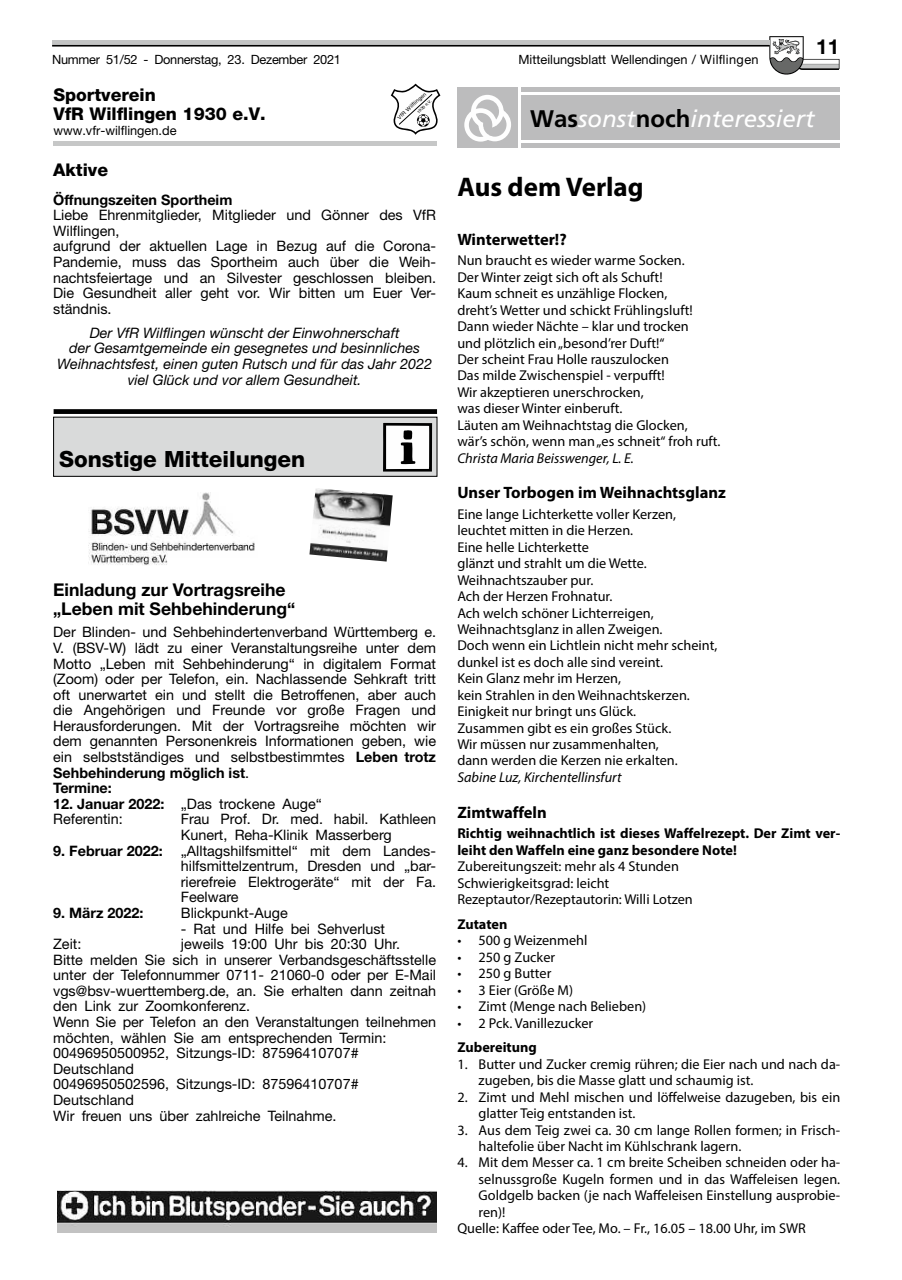
<style>
.page{position:relative;width:902px;height:1280px;background:#fff}
.page>*{position:absolute;margin:0;border:0;box-sizing:border-box;transform-origin:0 0}
.t1{font:700 27px "Myriad Pro";color:#000}
.t2{font:italic 24px "Frutiger";color:#fff}
.t3{font:800 22.35px "Helvetica Neue";color:#000}
.t4{font:700 20.7px "Helvetica Neue";color:#000}
.t5{font:700 17.55px/19.6px "Helvetica Neue";color:#000}
.t6{font:800 17.55px/19.2px "Helvetica Neue";color:#000}
.t7{font:700 16.5px "Myriad Pro";color:#000}
.t8{font:14.4px/15.6px "Helvetica Neue";color:#000}
.t9{font:italic 14.4px/15.6px "Helvetica Neue";color:#000;text-align:center}
.t10{font:700 14.4px "Helvetica Neue";color:#000}
.t11{font:14.25px/16.5px "Myriad Pro";color:#000}
.t12{font:700 14.25px/16.5px "Myriad Pro";color:#000}
.t13{font:italic 14.25px "Myriad Pro";color:#000}
.t14{font:12.75px "Helvetica Neue";color:#000}
.t15{font:12.75px "Helvetica Neue";letter-spacing:-.02em;color:#000}
.t16{font:5.25px "Helvetica";color:#000;scale:1.06 1}
.t17{font:4.05px "Helvetica";color:#000;scale:1.06 1}
.s1{font-weight:700;font-style:normal;color:#000}
.s2{font-weight:700}
</style>
<div class="page">
<svg style="left:769px;top:36px;width:70px;height:39px"></svg>
<hr style="left:52px;top:41px;width:717px;height:4px;background:#c3c4c4">
<hr style="left:52px;top:45px;width:717px;height:2px;background:#000">
<svg style="left:391px;top:84px;width:49px;height:51px"></svg>
<div style="left:53px;top:141px;width:384px;height:5px;background:#c6c7c7"></div>
<div style="left:54px;top:409px;width:383px;height:5px;background:#000"></div>
<div style="left:54px;top:417px;width:383px;height:59px;background:#d9dada"></div>
<div style="left:53px;top:417px;width:384px;height:60px;border:1px solid #000"></div>
<svg style="left:383px;top:423px;width:49px;height:49px;background:#a9a9a9"></svg>
<img style="left:88px;top:492px;width:167px;height:73px">
<img style="left:309px;top:488px;width:83px;height:74px">
<div style="left:521px;top:96px;width:319px;height:44px;background:#bcbcbd"></div>
<hr style="left:521px;top:144px;width:319px;height:4px;background:#bcbcbd">
<hr style="left:521px;top:88px;width:319px;height:4px;background:#bcbcbd">
<div style="left:457px;top:88px;width:60px;height:60px;background:#bcbcbd"></div>
<svg style="left:464px;top:95px;width:47px;height:47px"></svg>
<img style="left:58px;top:1191px;width:378px;height:41px">
<h3 class="t4" style="left:816px;top:34px;width:25px">11</h3>
<p class="t15" style="left:52px;top:52px;width:290px">Nummer 51/52 - Donnerstag, 23. Dezember 2021</p>
<p class="t14" style="left:518px;top:52px;width:242px">Mitteilungsblatt Wellendingen / Wilflingen</p>
<p class="t6" style="left:53px;top:85px;width:214px">Sportverein<br>VfR Wilflingen 1930 e.V.</p>
<p class="t14" style="left:53px;top:123px;width:125px">www.vfr-wilflingen.de</p>
<p class="t16" style="left:396px;top:116px;width:36px;rotate:-42deg">VfR Wilflingen</p>
<p class="t17" style="left:416px;top:111px;width:19px;rotate:-42deg">1930 e.V.</p>
<h2 class="t2" style="left:530px;top:105px;width:286px"><span class="s1">Was</span>sonst<span class="s1">noch</span>interessiert</h2>
<p class="t6" style="left:53px;top:160px;width:56px">aktive</p>
<p class="t10" style="left:53px;top:191px;width:181px">Öffnungszeiten Sportheim</p>
<p class="t8" style="left:53px;top:207px;width:384px">Liebe Ehrenmitglieder, Mitglieder und Gönner des VfR Wilflingen,<br>aufgrund der aktuellen Lage in Bezug auf die Corona-Pandemie, muss das Sportheim auch über die Weih&shy;nachtsfeiertage und an Silvester geschlossen bleiben.<br>Die Gesundheit aller geht vor. Wir bitten um Euer Ver&shy;ständnis.</p>
<p class="t9" style="left:57px;top:325px;width:376px">Der VfR Wilflingen wünscht der Einwohnerschaft<br>der Gesamtgemeinde ein gesegnetes und besinnliches Weihnachtsfest, einen guten Rutsch und für das Jahr 2022 viel Glück und vor allem Gesundheit.</p>
<h3 class="t3" style="left:59px;top:445px;width:248px">Sonstige Mitteilungen</h3>
<p class="t5" style="left:53px;top:579px;width:244px">Einladung zur Vortragsreihe „Leben mit Sehbehinderung“</p>
<p class="t8" style="left:53px;top:624px;width:384px">Der Blinden- und Sehbehindertenverband Württemberg e.<br>V. (BSV-W) lädt zu einer Veranstaltungsreihe unter dem Motto „Leben mit Sehbehinderung“ in digitalem Format (Zoom) oder per Telefon, ein. Nachlassende Sehkraft tritt oft unerwartet ein und stellt die Betroffenen, aber auch die Angehörigen und Freunde vor große Fragen und Herausforderungen. Mit der Vortragsreihe möchten wir dem genannten Personenkreis Informationen geben, wie ein selbstständiges und selbstbestimmtes <span class="s2">Leben trotz Sehbehinderung möglich ist</span>.<br><span class="s2">Termine:</span></p>
<p class="t8" style="left:53px;top:796px;width:270px"><span class="s2">12. Januar 2022:</span> „Das trockene Auge“<br>Referentin:</p>
<p class="t8" style="left:181px;top:811px;width:257px">Frau Prof. Dr. med. habil. Kathleen<br>Kunert, Reha-Klinik Masserberg</p>
<p class="t8" style="left:181px;top:842px;width:257px;text-align:justify;text-indent:-128px"><span class="s2">9. Februar 2022:</span> „Alltagshilfsmittel“ mit dem Landes&shy;hilfsmittelzentrum, Dresden und „bar&shy;rierefreie Elektrogeräte“ mit der Fa.<br>Feelware</p>
<p class="t10" style="left:53px;top:904px;width:92px">9. März 2022:</p>
<p class="t8" style="left:181px;top:905px;width:108px">Blickpunkt-Auge</p>
<p class="t8" style="left:181px;top:920px;width:206px">- Rat und Hilfe bei Sehverlust</p>
<p class="t8" style="left:53px;top:936px;width:30px">Zeit:</p>
<p class="t8" style="left:53px;top:936px;width:384px;text-indent:128px">jeweils 19:00 Uhr bis 20:30 Uhr.<br>Bitte melden Sie sich in unserer Verbandsgeschäftsstelle unter der Telefonnummer 0711- 21060-0 oder per E-Mail vgs@bsv-wuerttemberg.de, an. Sie erhalten dann zeitnah den Link zur Zoomkonferenz.<br>Wenn Sie per Telefon an den Veranstaltungen teilnehmen möchten, wählen Sie am entsprechenden Termin:<br>00496950500952, Sitzungs-ID: 87596410707# Deutschland<br>00496950502596, Sitzungs-ID: 87596410707# Deutschland<br>Wir freuen uns über zahlreiche Teilnahme.</p>
<h1 class="t1" style="left:457px;top:169px;width:188px">Aus dem Verlag</h1>
<p class="t7" style="left:457px;top:228px;width:111px">Winterwetter!?</p>
<p class="t11" style="left:457px;top:252px;width:264px">Nun braucht es wieder warme Socken.<br>Der Winter zeigt sich oft als Schuft!<br>Kaum schneit es unzählige Flocken,<br>dreht’s Wetter und schickt Frühlingsluft!<br>Dann wieder Nächte – klar und trocken<br>und plötzlich ein „besond’rer Duft!“<br>Der scheint Frau Holle rauszulocken<br>Das milde Zwischenspiel - verpufft!<br>Wir akzeptieren unerschrocken,<br>was dieser Winter einberuft.<br>Läuten am Weihnachtstag die Glocken, wär’s schön, wenn man „es schneit“ froh ruft.</p>
<p class="t13" style="left:457px;top:449px;width:178px">Christa Maria Beisswenger, L. E.</p>
<p class="t7" style="left:457px;top:482px;width:270px">unser Torbogen im Weihnachtsglanz</p>
<p class="t11" style="left:457px;top:506px;width:261px">Eine lange Lichterkette voller Kerzen, leuchtet mitten in die Herzen.<br>Eine helle Lichterkette<br>glänzt und strahlt um die Wette.<br>Weihnachtszauber pur.<br>Ach der Herzen Frohnatur.<br>Ach welch schöner Lichterreigen,<br>Weihnachtsglanz in allen Zweigen.<br>Doch wenn ein Lichtlein nicht mehr scheint, dunkel ist es doch alle sind vereint.<br>Kein Glanz mehr im Herzen,<br>kein Strahlen in den Weihnachtskerzen.<br>Einigkeit nur bringt uns Glück.<br>Zusammen gibt es ein großes Stück.<br>Wir müssen nur zusammenhalten,<br>dann werden die Kerzen nie erkalten.</p>
<p class="t13" style="left:457px;top:768px;width:166px">Sabine Luz, Kirchentellinsfurt</p>
<p class="t7" style="left:457px;top:801px;width:91px">Zimtwaffeln</p>
<p class="t12" style="left:457px;top:825px;width:384px">richtig weihnachtlich ist dieses Waffelrezept. Der Zimt ver&shy;leiht den Waffeln eine ganz besondere note!</p>
<p class="t11" style="left:457px;top:858px;width:237px">Zubereitungszeit: mehr als 4 Stunden<br>Schwierigkeitsgrad: leicht<br>Rezeptautor/Rezeptautorin: Willi Lotzen</p>
<p class="t12" style="left:457px;top:915px;width:52px">Zutaten</p>
<p class="t11" style="left:457px;top:932px;width:132px">• 500 g Weizenmehl</p>
<p class="t11" style="left:457px;top:948px;width:99px">• 250 g Zucker</p>
<p class="t11" style="left:457px;top:965px;width:95px">• 250 g Butter</p>
<p class="t11" style="left:457px;top:981px;width:117px">• 3 Eier (Größe M)</p>
<p class="t11" style="left:457px;top:998px;width:190px">• Zimt (Menge nach Belieben)</p>
<p class="t11" style="left:457px;top:1014px;width:137px">• 2 Pck. Vanillezucker</p>
<p class="t12" style="left:457px;top:1039px;width:81px">Zubereitung</p>
<p class="t11" style="left:478px;top:1056px;width:363px;text-indent:-21px">1. Butter und Zucker cremig rühren; die Eier nach und nach da&shy;zugeben, bis die Masse glatt und schaumig ist.</p>
<p class="t11" style="left:478px;top:1088px;width:363px;text-indent:-21px">2. Zimt und Mehl mischen und löffelweise dazugeben, bis ein glatter Teig entstanden ist.</p>
<p class="t11" style="left:478px;top:1121px;width:363px;text-indent:-21px">3. Aus dem Teig zwei ca. 30 cm lange Rollen formen; in Frisch&shy;haltefolie über Nacht im Kühlschrank lagern.</p>
<p class="t11" style="left:457px;top:1154px;width:384px">4. Mit dem Messer ca. 1 cm breite Scheiben schneiden oder ha-</p>
<p class="t11" style="left:478px;top:1171px;width:363px">selnussgroße Kugeln formen und in das Waffeleisen legen.</p>
<p class="t11" style="left:478px;top:1187px;width:363px">Goldgelb backen (je nach Waffeleisen Einstellung ausprobie-</p>
<p class="t11" style="left:478px;top:1203px;width:28px">ren)!</p>
<p class="t11" style="left:457px;top:1220px;width:350px">Quelle: Kaffee oder Tee, Mo. – Fr., 16.05 – 18.00 Uhr, im SWR</p>
</div>
